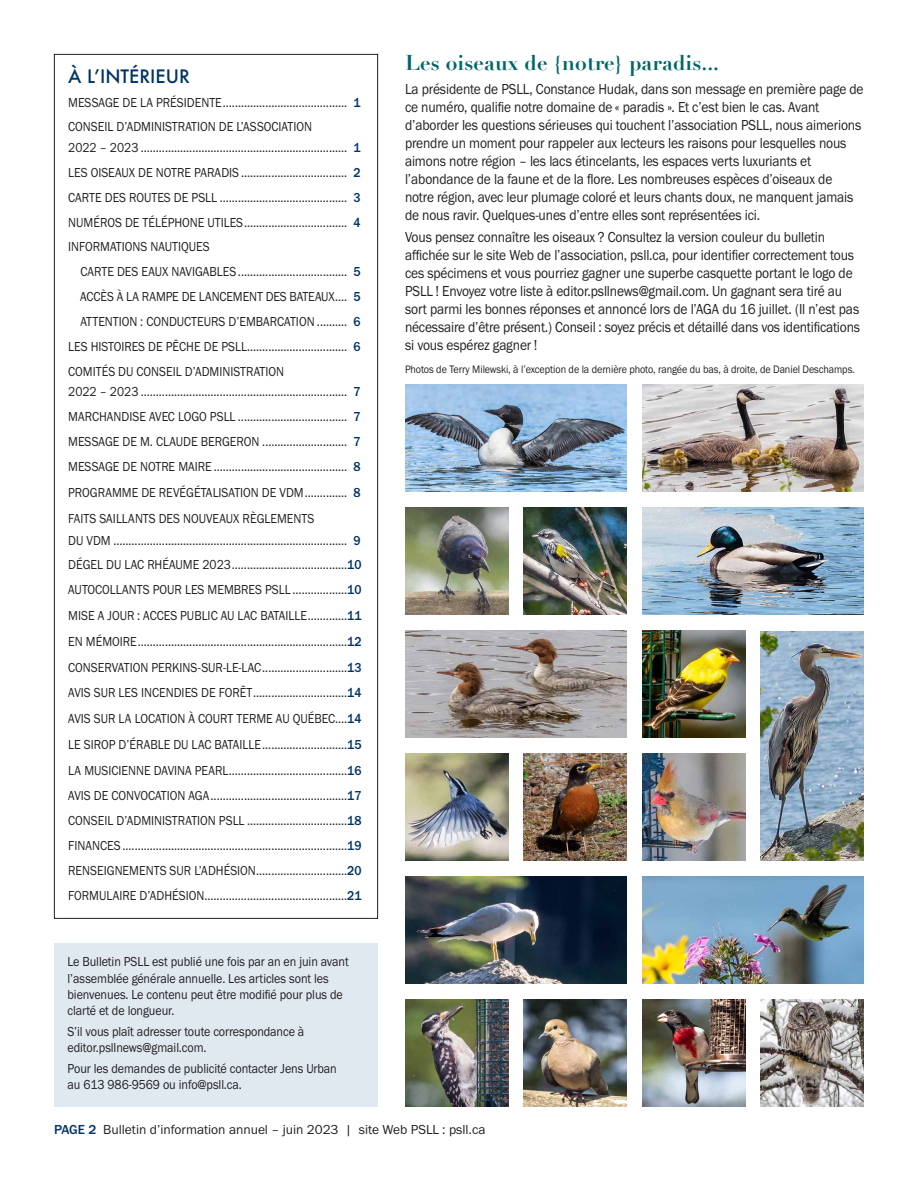
<style>
.page{position:relative;width:918px;height:1188px;background:#fff}
.page>*{position:absolute;margin:0;border:0;box-sizing:border-box;transform-origin:0 0}
.t1{font:700 21px "Didot";letter-spacing:.005em;color:#066}
.t2{font:500 18px "Futura";color:#036}
.t3{font:15px/18px "Franklin Gothic URW Boo";letter-spacing:-.01em;color:#231f20;scale:.9 1}
.t4{font:13.5px/25.3px "Franklin Gothic URW Boo";letter-spacing:-.005em;color:#231f20;scale:.9 1}
.t5{font:13.5px "Franklin Gothic URW Boo";letter-spacing:-.005em;color:#231f20}
.t6{font:11.25px "Franklin Gothic URW Boo";letter-spacing:-.005em;color:#231f20;scale:.9 1}
.s1{font-family:"Franklin Gothic URW";font-weight:500;color:#036}
.s2{font-family:"Cochin";font-weight:400}
</style>
<div class="page">
<div style="left:54px;top:944px;width:324px;height:163px;background:#e0e8f0"></div>
<img style="left:405px;top:630px;width:222px;height:108px">
<img style="left:642px;top:384px;width:222px;height:108px">
<img style="left:523px;top:507px;width:104px;height:108px">
<img style="left:405px;top:876px;width:222px;height:108px">
<img style="left:405px;top:999px;width:103px;height:108px">
<img style="left:405px;top:384px;width:222px;height:108px">
<img style="left:760px;top:632px;width:104px;height:229px">
<img style="left:405px;top:507px;width:103px;height:108px">
<img style="left:642px;top:507px;width:222px;height:108px">
<img style="left:642px;top:630px;width:104px;height:108px">
<img style="left:642px;top:753px;width:104px;height:108px">
<img style="left:523px;top:753px;width:104px;height:108px">
<img style="left:405px;top:753px;width:103px;height:108px">
<img style="left:642px;top:876px;width:222px;height:108px">
<img style="left:523px;top:999px;width:104px;height:108px">
<img style="left:760px;top:999px;width:104px;height:108px">
<img style="left:642px;top:1000px;width:104px;height:107px">
<h2 class="t2" style="left:68px;top:64px;width:123px">À L’INTÉRIEUR</h2>
<p class="t4" style="left:68px;top:91px;width:326px;line-height:24.9px">MESSAGE DE LA PRÉSIDENTE......................................... <span class="s1">1<br></span>CONSEIL D’ADMINISTRATION DE L’ASSOCIATION</p>
<p class="t4" style="left:68px;top:136px;width:326px;line-height:24.9px;text-align:justify">2022 – 2023 .................................................................... <span class="s1">1<br></span>LES OISEAUX DE NOTRE PARADIS ................................... <span class="s1">2<br></span>CARTE DES ROUTES DE PSLL .......................................... <span class="s1">3<br></span>NUMÉROS DE TÉLÉPHONE UTILES.................................. <span class="s1">4<br></span>INFORMATIONS NAUTIQUES</p>
<p class="t4" style="left:80px;top:260px;width:313px">CARTE DES EAUX NAVIGABLES .................................... <span class="s1">5</span></p>
<p class="t4" style="left:80px;top:285px;width:313px">ACCÈS À LA RAMPE DE LANCEMENT DES BATEAUX.... <span class="s1">5</span></p>
<p class="t4" style="left:80px;top:310px;width:313px">ATTENTION : CONDUCTEURS D’EMBARCATION .......... <span class="s1">6</span></p>
<p class="t4" style="left:68px;top:335px;width:326px">LES HISTOIRES DE PÊCHE DE PSLL................................. <span class="s1">6</span></p>
<p class="t4" style="left:68px;top:360px;width:241px">COMITÉS DU CONSEIL D’ADMINISTRATION</p>
<p class="t4" style="left:68px;top:381px;width:326px;text-align:justify">2022 – 2023 .................................................................... <span class="s1">7<br></span>MARCHANDISE AVEC LOGO PSLL .................................... <span class="s1">7<br></span>MESSAGE DE M. CLAUDE BERGERON ............................ <span class="s1">7<br></span>MESSAGE DE NOTRE MAIRE ............................................ <span class="s1">8<br></span>PROGRAMME DE REVÉGÉTALISATION DE VDM.............. <span class="s1">8<br></span>FAITS SAILLANTS DES NOUVEAUX RÈGLEMENTS</p>
<p class="t4" style="left:68px;top:529px;width:327px;text-align:justify">DU VDM ............................................................................. <span class="s1">9<br></span>DÉGEL DU LAC RHÉAUME 2023......................................<span class="s1">10<br></span>AUTOCOLLANTS POUR LES MEMBRES PSLL ..................<span class="s1">10<br></span>MISE A JOUR : ACCES PUBLIC AU LAC BATAILLE.............<span class="s1">11<br></span>EN MÉMOIRE.....................................................................<span class="s1">12<br></span>CONSERVATION PERKINS-SUR-LE-LAC............................<span class="s1">13<br></span>AVIS SUR LES INCENDIES DE FORÊT...............................<span class="s1">14<br></span>AVIS SUR LA LOCATION À COURT TERME AU QUÉBEC....<span class="s1">14<br></span>LE SIROP D’ÉRABLE DU LAC BATAILLE............................<span class="s1">15<br></span>LA MUSICIENNE DAVINA PEARL.......................................<span class="s1">16<br></span>AVIS DE CONVOCATION AGA.............................................<span class="s1">17<br></span>CONSEIL D’ADMINISTRATION PSLL .................................<span class="s1">18<br></span>FINANCES ..........................................................................<span class="s1">19<br></span>RENSEIGNEMENTS SUR L’ADHÉSION..............................<span class="s1">20<br></span>FORMULAIRE D’ADHÉSION...............................................<span class="s1">21</span></p>
<p class="t4" style="left:68px;top:955px;width:314px;line-height:16.2px">Le Bulletin PSLL est publié une fois par an en juin avant l’assemblée générale annuelle. Les articles sont les bienvenues. Le contenu peut être modifié pour plus de clarté et de longueur.</p>
<p class="t4" style="left:68px;top:1024px;width:265px;line-height:16.2px">S’il vous plaît adresser toute correspondance à editor.psllnews@gmail.com.</p>
<p class="t4" style="left:68px;top:1061px;width:301px;line-height:16.2px">Pour les demandes de publicité contacter Jens Urban au 613 986-9569 ou info@psll.ca.</p>
<h1 class="t1" style="left:405px;top:49px;width:316px">Les oiseaux de <span class="s2">{</span>notre<span class="s2">}</span> paradis...</h1>
<p class="t3" style="left:405px;top:81px;width:511px">La présidente de PSLL, Constance Hudak, dans son message en première page de ce numéro, qualifie notre domaine de « paradis ». Et c’est bien le cas. Avant d’aborder les questions sérieuses qui touchent l’association PSLL, nous aimerions prendre un moment pour rappeler aux lecteurs les raisons pour lesquelles nous aimons notre région – les lacs étincelants, les espaces verts luxuriants et l’abondance de la faune et de la flore. Les nombreuses espèces d’oiseaux de notre région, avec leur plumage coloré et leurs chants doux, ne manquent jamais de nous ravir. Quelques-unes d’entre elles sont représentées ici.</p>
<p class="t3" style="left:405px;top:230px;width:507px">Vous pensez connaître les oiseaux ? Consultez la version couleur du bulletin affichée sur le site Web de l’association, psll.ca, pour identifier correctement tous ces spécimens et vous pourriez gagner une superbe casquette portant le logo de PSLL ! Envoyez votre liste à editor.psllnews@gmail.com. Un gagnant sera tiré au sort parmi les bonnes réponses et annoncé lors de l’AGA du 16 juillet. (Il n’est pas nécessaire d’être présent.) Conseil : soyez précis et détaillé dans vos identifications si vous espérez gagner !</p>
<p class="t6" style="left:405px;top:365px;width:501px">Photos de Terry Milewski, à l’exception de la dernière photo, rangée du bas, à droite, de Daniel Deschamps.</p>
<p class="t5" style="left:54px;top:1125px;width:433px"><span class="s1">PAGE 2</span> Bulletin d’information annuel – juin 2023 | site Web PSLL : psll.ca</p>
</div>
